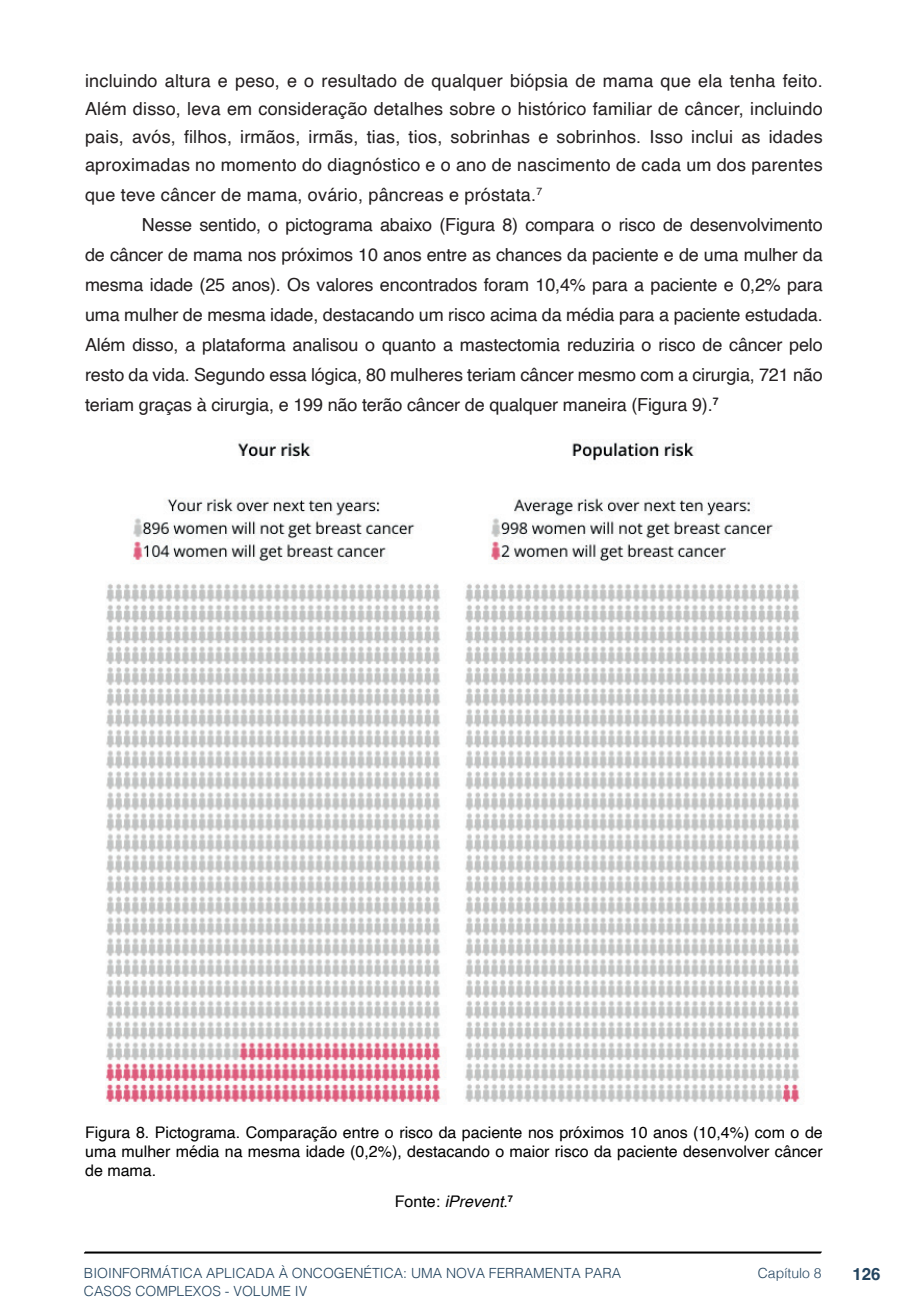
<style>
.page{position:relative;width:908px;height:1304px;background:#fff}
.page>*{position:absolute;margin:0;border:0;box-sizing:border-box;transform-origin:0 0}
.txt{font:18px/30px "Helvetica";letter-spacing:.01em;color:#231f20;text-align:justify}
.t1{font:700 16.8px "Helvetica";color:#23445f}
.imagens_graf_tab{font:16px/19.2px "Helvetica";color:#000;text-align:justify}
.imagens_graf_tab-2{font:italic 16px "Helvetica";color:#000}
.t2{font:300 14px/18px "Helvetica";color:#23445f}
.s1{font-style:normal}
</style>
<div class="page">
<svg style="left:84px;top:1251px;width:737px;height:3px;background:#515151"></svg>
<img style="left:105px;top:439px;width:695px;height:666px">
<p class="txt" style="left:85px;top:67px;width:738px;line-height:28px">incluindo altura e peso, e o resultado de qualquer biópsia de mama que ela tenha feito.<br>Além disso, leva em consideração detalhes sobre o histórico familiar de câncer, incluindo pais, avós, filhos, irmãos, irmãs, tias, tios, sobrinhas e sobrinhos. Isso inclui as idades aproximadas no momento do diagnóstico e o ano de nascimento de cada um dos parentes</p>
<p class="txt" style="left:85px;top:180px;width:458px">que teve câncer de mama, ovário, pâncreas e próstata.<sup>7</sup></p>
<p class="txt" style="left:85px;top:210px;width:738px;text-indent:57px">Nesse sentido, o pictograma abaixo (Figura 8) compara o risco de desenvolvimento de câncer de mama nos próximos 10 anos entre as chances da paciente e de uma mulher da mesma idade (25 anos). Os valores encontrados foram 10,4% para a paciente e 0,2% para uma mulher de mesma idade, destacando um risco acima da média para a paciente estudada.<br>Além disso, a plataforma analisou o quanto a mastectomia reduziria o risco de câncer pelo resto da vida. Segundo essa lógica, 80 mulheres teriam câncer mesmo com a cirurgia, 721 não teriam graças à cirurgia, e 199 não terão câncer de qualquer maneira (Figura 9).<sup>7</sup></p>
<p class="imagens_graf_tab" style="left:85px;top:1123px;width:738px">Figura 8. Pictograma. Comparação entre o risco da paciente nos próximos 10 anos (10,4%) com o de uma mulher média na mesma idade (0,2%), destacando o maior risco da paciente desenvolver câncer de mama.</p>
<p class="imagens_graf_tab-2" style="left:394px;top:1189px;width:120px"><span class="s1">Fonte:</span> iPrevent<span class="s1">.</span><sup>7</sup></p>
<p class="t2" style="left:84px;top:1263px;width:538px">BIOINFORMÁTICA APLICADA À ONCOGENÉTICA: UMA NOVA FERRAMENTA PARA<br>CASOS COMPLEXOS - VOLUME IV</p>
<p class="t2" style="left:757px;top:1263px;width:65px">Capítulo 8</p>
<p class="t1" style="left:851px;top:1264px;width:30px">126</p>
</div>
